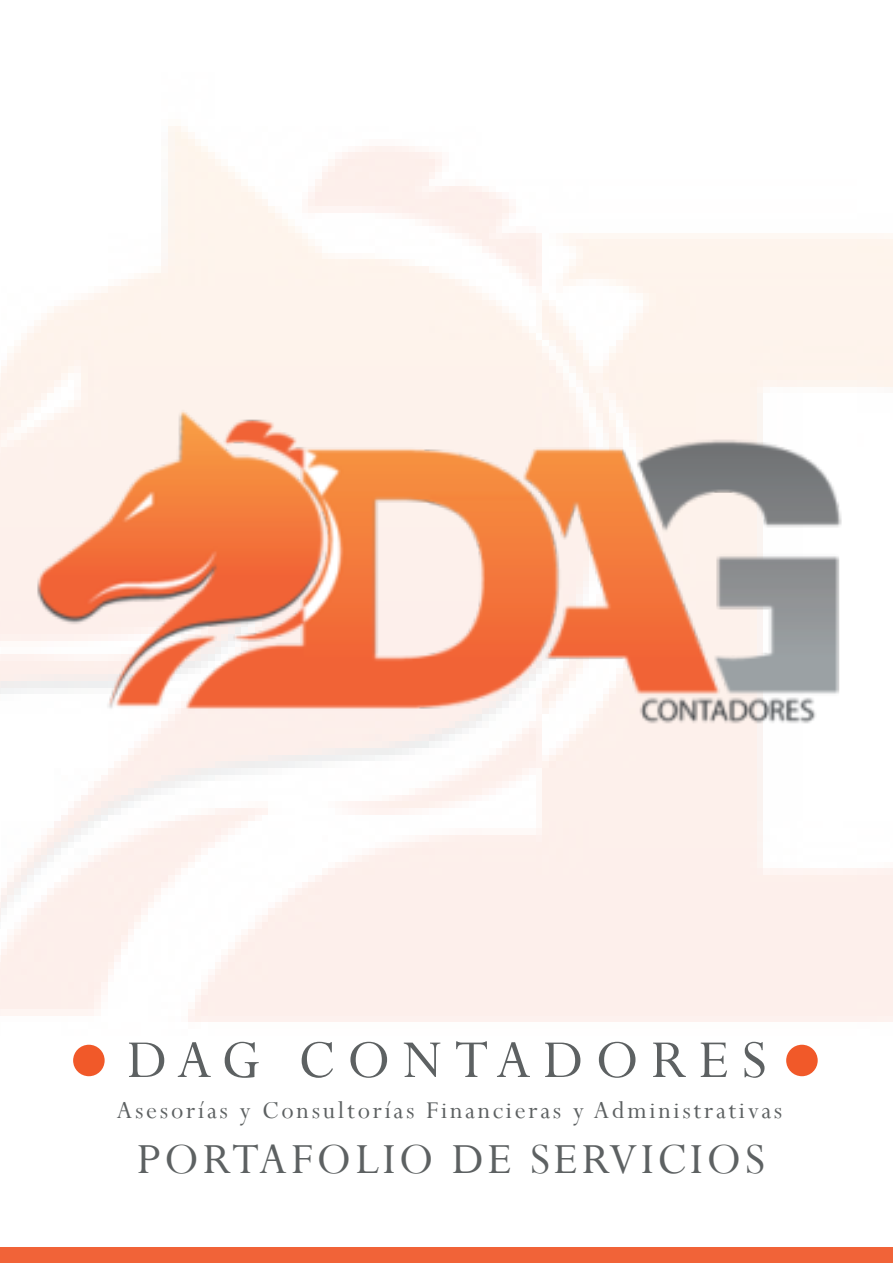
<style>
.page{position:relative;width:893px;height:1263px;background:#fff}
.page>*{position:absolute;margin:0;border:0;box-sizing:border-box;transform-origin:0 0}
.t1{font:60px "Perpetua";letter-spacing:.2em;color:#5d6162}
.t2{font:48px "Perpetua";letter-spacing:.075em;color:#5d6162}
.t3{font:27px "Perpetua";letter-spacing:.1em;color:#5d6162}
</style>
<div class="page">
<img style="left:0;top:166px;width:893px;height:837px">
<div style="left:0;top:1247px;width:893px;height:16px;background:#f16338"></div>
<div style="left:73px;top:1045px;width:32px;height:31px;background:#f15929;border-radius:50%"></div>
<div style="left:786px;top:1045px;width:32px;height:31px;background:#f15929;border-radius:50%"></div>
<h1 class="t1" style="left:127px;top:1022px;width:641px">DAG CONTADORES</h1>
<p class="t3" style="left:116px;top:1093px;width:667px">Asesorías y Consultorías Financieras y Administrativas</p>
<h2 class="t2" style="left:137px;top:1129px;width:630px">PORTAFOLIO DE SERVICIOS</h2>
</div>
